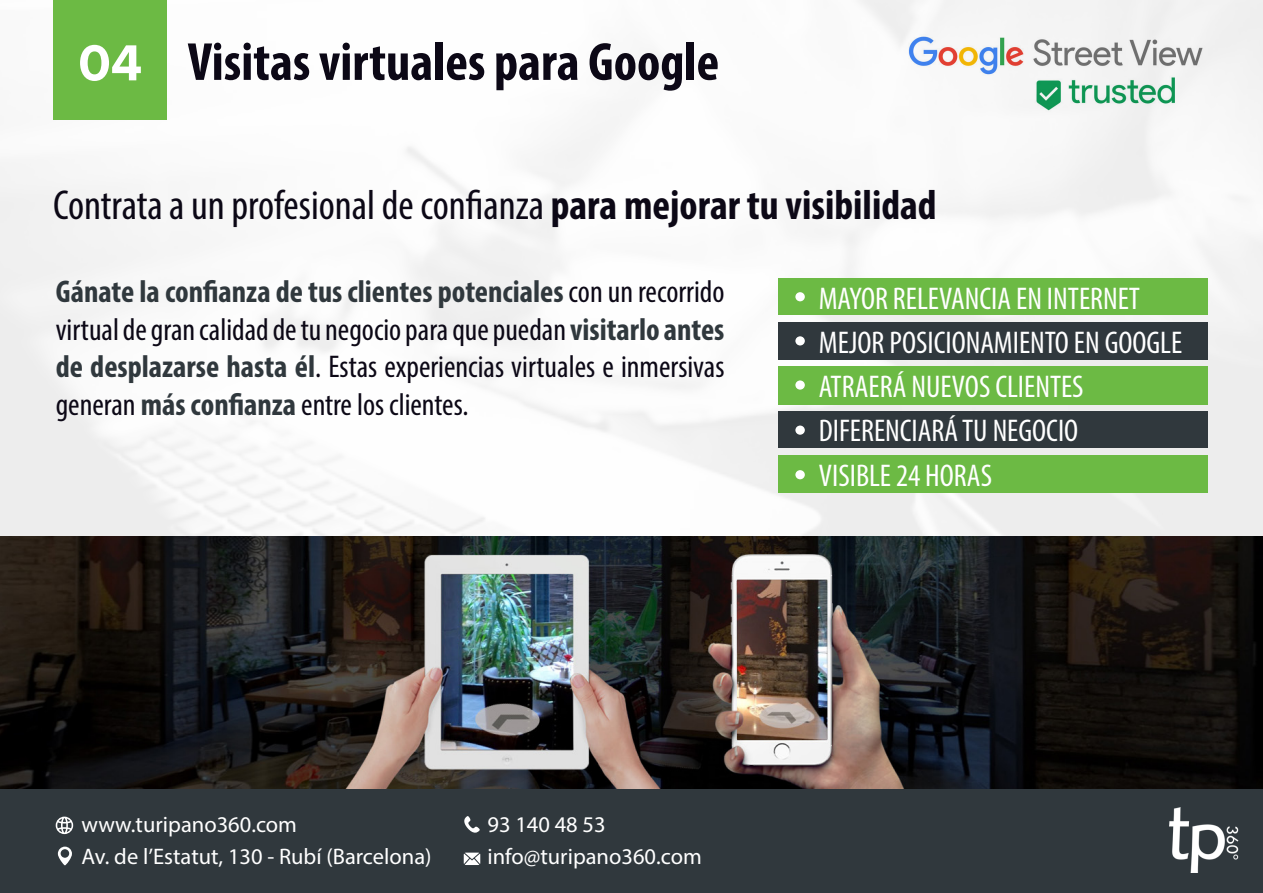
<style>
.page{position:relative;width:1263px;height:893px;background:#fff}
.page>*{position:absolute;margin:0;border:0;box-sizing:border-box;transform-origin:0 0}
.t1{font:700 condensed 54px "Myriad Pro";color:#0c0816}
.t2{font:700 52.5px "Proxima Nova A";color:#fff}
.t3{font:condensed 42px "Myriad Pro";color:#0c0816}
.t4{font:condensed 31.5px/37.8px "Myriad Pro";color:#0c0816;text-align:justify}
.t5{font:condensed 31.5px "Myriad Pro";color:#fff}
.t6{font:22.5px "Myriad Pro";color:#fff}
.s1{font-weight:700}
.s2{font-weight:700;color:#30383d}
</style>
<div class="page">
<div style="left:53px;top:0;width:113px;height:119px;background:#6cba44"></div>
<div style="left:0;top:788px;width:1263px;height:105px;background:#30383d"></div>
<img style="left:1170px;top:808px;width:69px;height:64px">
<svg style="left:56px;top:817px;width:17px;height:17px"></svg>
<svg style="left:58px;top:847px;width:14px;height:18px"></svg>
<svg style="left:464px;top:816px;width:16px;height:17px"></svg>
<svg style="left:464px;top:853px;width:16px;height:12px"></svg>
<div style="left:778px;top:278px;width:430px;height:37px;background:#6cba44"></div>
<div style="left:778px;top:322px;width:430px;height:38px;background:#30383d"></div>
<div style="left:778px;top:366px;width:430px;height:38px;background:#6cba44"></div>
<div style="left:778px;top:412px;width:430px;height:36px;background:#30383d"></div>
<div style="left:778px;top:456px;width:430px;height:37px;background:#6cba44"></div>
<img style="left:0;top:537px;width:1263px;height:251px">
<img style="left:885px;top:26px;width:322px;height:95px">
<div style="left:795px;top:292px;width:10px;height:9px;background:#fff;border-radius:50%"></div>
<div style="left:795px;top:336px;width:10px;height:9px;background:#fff;border-radius:50%"></div>
<svg style="left:795px;top:380px;width:10px;height:10px"></svg>
<div style="left:795px;top:426px;width:10px;height:9px;background:#fff;border-radius:50%"></div>
<div style="left:795px;top:470px;width:10px;height:9px;background:#fff;border-radius:50%"></div>
<p class="t2" style="left:78px;top:33px;width:65px">04</p>
<p class="t1" style="left:188px;top:28px;width:533px">Visitas virtuales para Google</p>
<p class="t3" style="left:53px;top:180px;width:885px">Contrata a un profesional de confianza <span class="s1">para mejorar tu visibilidad</span></p>
<p class="t4" style="left:56px;top:272px;width:670px"><span class="s2">Gánate la confianza de tus clientes potenciales</span> con un recorrido virtual de gran calidad de tu negocio para que puedan <span class="s2">visitarlo antes de desplazarse hasta él</span>. Estas experiencias virtuales e inmersivas generan <span class="s2">más confianza</span> entre los clientes.</p>
<p class="t5" style="left:819px;top:279px;width:323px">MAYOR RELEVANCIA EN INTERNET</p>
<p class="t5" style="left:819px;top:323px;width:365px">MEJOR POSICIONAMIENTO EN GOOGLE</p>
<p class="t5" style="left:819px;top:368px;width:266px">ATRAERÁ NUEVOS CLIENTES</p>
<p class="t5" style="left:819px;top:412px;width:261px">DIFERENCIARÁ TU NEGOCIO</p>
<p class="t5" style="left:819px;top:456px;width:175px">VISIBLE 24 HORAS</p>
<p class="t6" style="left:82px;top:810px;width:217px">www.turipano360.com</p>
<p class="t6" style="left:487px;top:810px;width:120px">93 140 48 53</p>
<p class="t6" style="left:82px;top:843px;width:351px">Av. de l’Estatut, 130 - Rubí (Barcelona)</p>
<p class="t6" style="left:487px;top:843px;width:216px">info@turipano360.com</p>
</div>
